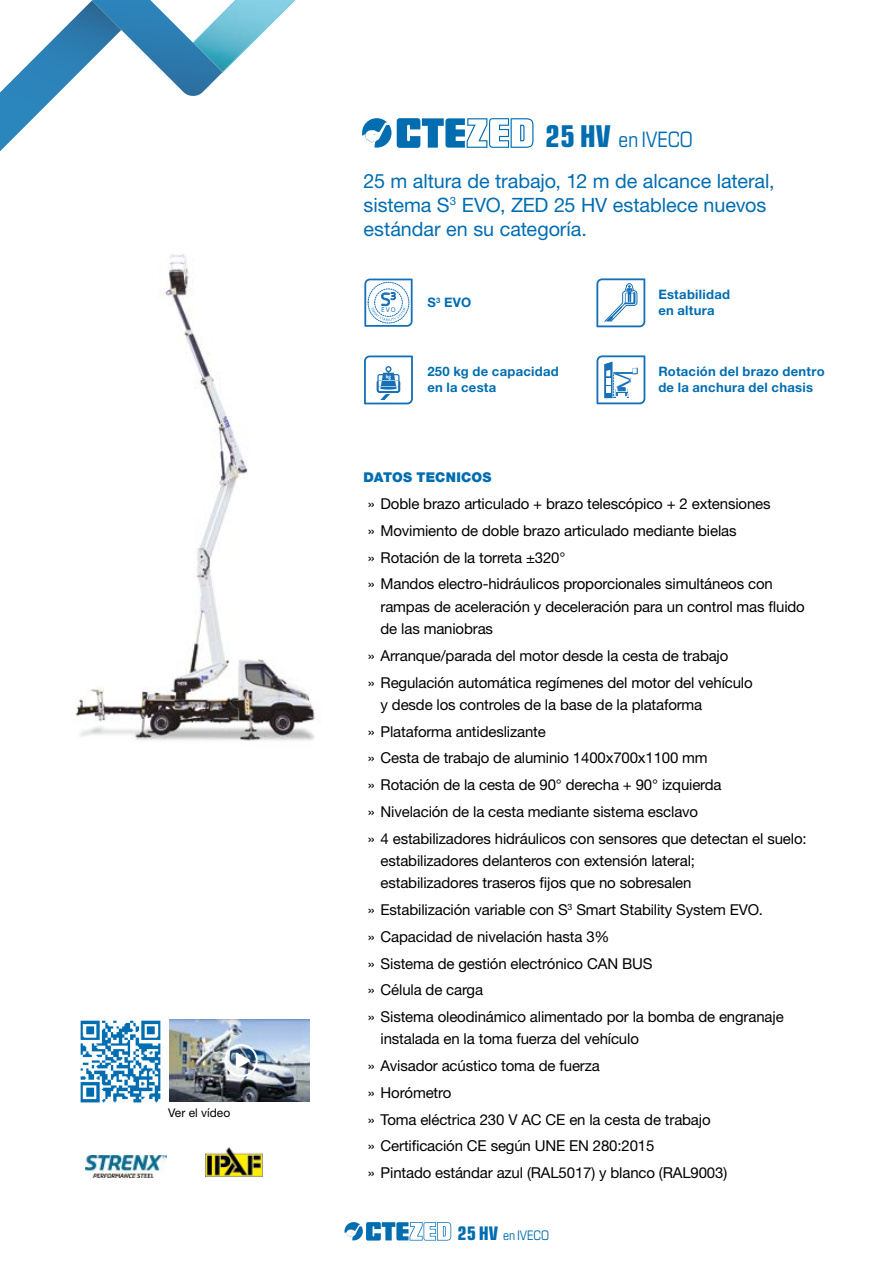
<style>
.page{position:relative;width:893px;height:1263px;background:#fff}
.page>*{position:absolute;margin:0;border:0;box-sizing:border-box;transform-origin:0 0}
.t1{font:condensed 21.15px "Eurostile LT Std";letter-spacing:-.01em;color:#006db1}
.t2{font:19.8px/23.7px "Helvetica Neue";letter-spacing:-.005em;color:#006db1}
.t3{font:15px/26.7px "Helvetica Neue";letter-spacing:-.01em;color:#000}
.t4{font:900 13.5px "Helvetica Neue";letter-spacing:.01em;color:#006db1}
.t5{font:condensed 13.2px "Eurostile LT Std";letter-spacing:-.01em;color:#006db1}
.t6{font:700 13.05px/15.6px "Helvetica Neue";letter-spacing:.02em;color:#006db1}
.t7{font:12px "Helvetica Neue";color:#000}
.t8{font:6.75px "Asap";color:#1670b7}
.s1{font-weight:700;font-size:30px}
.s2{font-style:inherit}
.s3{font-weight:700;font-size:18.75px}
</style>
<div class="page">
<img style="left:75px;top:254px;width:245px;height:487px">
<img style="left:85px;top:1155px;width:81px;height:23px">
<img style="left:206px;top:1147px;width:57px;height:30px">
<svg style="left:223px;top:0;width:73px;height:72px"></svg>
<img style="left:0;top:1px;width:92px;height:151px">
<img style="left:92px;top:0;width:131px;height:96px">
<svg style="left:597px;top:278px;width:49px;height:50px"></svg>
<svg style="left:596px;top:278px;width:49px;height:49px"></svg>
<svg style="left:597px;top:355px;width:49px;height:50px"></svg>
<svg style="left:596px;top:355px;width:49px;height:49px"></svg>
<svg style="left:364px;top:404px;width:45px;height:1px"></svg>
<svg style="left:364px;top:355px;width:49px;height:49px"></svg>
<div style="left:363px;top:277px;width:51px;height:52px;background:linear-gradient(to right,#fff,#fff)"></div>
<svg style="left:364px;top:279px;width:49px;height:48px"></svg>
<img style="left:80px;top:1020px;width:81px;height:83px">
<img style="left:169px;top:1020px;width:140px;height:81px">
<svg style="left:225px;top:1044px;width:33px;height:33px"></svg>
<svg style="left:362px;top:118px;width:29px;height:30px"></svg>
<svg style="left:397px;top:118px;width:136px;height:30px"></svg>
<svg style="left:344px;top:1222px;width:107px;height:18px"></svg>
<p class="t7" style="left:168px;top:1105px;width:64px">Ver el vídeo</p>
<h1 class="t1" style="left:545px;top:127px;width:149px"><span class="s1">25 HV</span> en IVECO</h1>
<h2 class="t2" style="left:364px;top:169px;width:413px">25 m altura de trabajo, 12 m de alcance lateral, sistema S<sup>3</sup> EVO, ZED 25 HV establece nuevos estándar en su categoría.</h2>
<p class="t8" style="left:381px;top:306px;width:16px">EVO</p>
<p class="t6" style="left:427px;top:294px;width:45px">S<sup>3</sup> EVO</p>
<p class="t6" style="left:427px;top:363px;width:133px">250 kg de capacidad en la cesta</p>
<p class="t6" style="left:658px;top:286px;width:73px">Estabilidad en altura</p>
<p class="t6" style="left:658px;top:363px;width:168px">Rotación del brazo dentro de la anchura del chasis</p>
<p class="t4" style="left:364px;top:469px;width:129px">DATOS TECNICOS</p>
<p class="t3" style="left:368px;top:490px;width:406px"><span class="s2">»</span> Doble brazo articulado + brazo telescópico + 2 extensiones » Movimiento de doble brazo articulado mediante bielas<br>» Rotación de la torreta ±320°<br>» Mandos electro-hidráulicos proporcionales simultáneos con</p>
<p class="t3" style="left:381px;top:595px;width:426px;line-height:22.5px">rampas de aceleración y deceleración para un control mas fluido de las maniobras</p>
<p class="t3" style="left:368px;top:642px;width:386px">» Arranque/parada del motor desde la cesta de trabajo<br>» Regulación automática regímenes del motor del vehículo</p>
<p class="t3" style="left:368px;top:691px;width:440px;text-indent:13px">y desde los controles de la base de la plataforma<br>» Plataforma antideslizante<br>» Cesta de trabajo de aluminio 1400x700x1100 mm<br>» Rotación de la cesta de 90° derecha + 90° izquierda<br>» Nivelación de la cesta mediante sistema esclavo<br>» 4 estabilizadores hidráulicos con sensores que detectan el suelo:</p>
<p class="t3" style="left:381px;top:849px;width:316px;line-height:22.5px">estabilizadores delanteros con extensión lateral; estabilizadores traseros fijos que no sobresalen</p>
<p class="t3" style="left:368px;top:896px;width:417px">» Estabilización variable con S<sup>3</sup> Smart Stability System EVO.<br>» Capacidad de nivelación hasta 3%<br>» Sistema de gestión electrónico CAN BUS<br>» Célula de carga<br>» Sistema oleodinámico alimentado por la bomba de engranaje</p>
<p class="t3" style="left:368px;top:1025px;width:361px;text-indent:13px">instalada en la toma fuerza del vehículo<br>» Avisador acústico toma de fuerza<br>» Horómetro<br>» Toma eléctrica 230 V AC CE en la cesta de trabajo<br>» Certificación CE según UNE EN 280:2015<br>» Pintado estándar azul (RAL5017) y blanco (RAL9003)</p>
<p class="t5" style="left:457px;top:1228px;width:93px"><span class="s3">25 HV</span> en IVECO</p>
</div>
